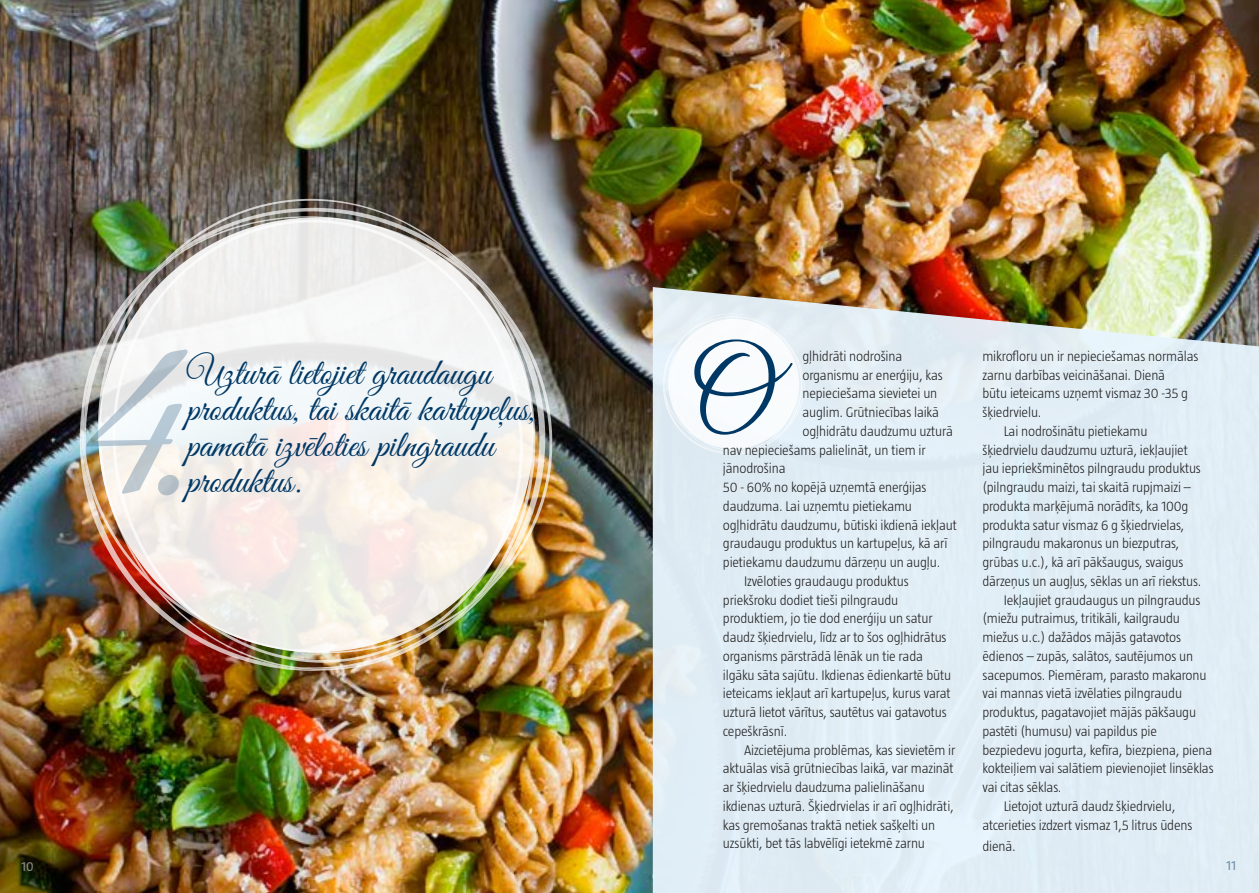
<style>
.page{position:relative;width:1259px;height:893px;background:#fff}
.page>*{position:absolute;margin:0;border:0;box-sizing:border-box;transform-origin:0 0}
.t1{font:249px "Great Vibes";color:#003865}
.t2{font:114px "Great Vibes";color:#003865}
.t3{font:37.5px/36px "Great Vibes";color:#003865}
.t4{font:300 14.25px "Taz";letter-spacing:-.01em;color:#181716}
.t5{font:13.5px "Taz";color:#fff}
.t6{font:13.5px "Taz";color:#003865}
</style>
<div class="page">
<img style="left:0;top:0;width:1259px;height:893px">
<img style="left:91px;top:199px;width:449px;height:471px">
<img style="left:110px;top:653px;width:416px;height:10px">
<img style="left:81px;top:216px;width:476px;height:437px">
<div style="left:99px;top:217px;width:434px;height:435px;background:linear-gradient(to right,#f3f1f0,#f2f0ed);border-radius:50%"></div>
<div style="left:653px;top:287px;width:606px;height:606px;background:#e1edf5"></div>
<svg style="left:662px;top:313px;width:144px;height:141px;background:#e3eef4"></svg>
<div style="left:668px;top:319px;width:131px;height:130px;background:#fff;border-radius:50%"></div>
<h2 class="t2" style="left:689px;top:331px;width:84px">O</h2>
<h1 class="t1" style="left:67px;top:280px;width:119px">4.</h1>
<h3 class="t3" style="left:187px;top:357px;width:349px">Uzturā lietojiet graudaugu produktus, tai skaitā kartupeļus, pamatā izvēloties pilngraudu produktus.</h3>
<p class="t4" style="left:802px;top:348px;width:101px">gļhidrāti nodrošina</p>
<p class="t4" style="left:802px;top:367px;width:142px">organismu ar enerģiju, kas</p>
<p class="t4" style="left:802px;top:385px;width:136px">nepieciešama sievietei un</p>
<p class="t4" style="left:802px;top:404px;width:138px">auglim. Grūtniecības laikā</p>
<p class="t4" style="left:802px;top:423px;width:152px">ogļhidrātu daudzumu uzturā</p>
<p class="t4" style="left:723px;top:442px;width:204px">nav nepieciešams palielināt, un tiem ir</p>
<p class="t4" style="left:723px;top:460px;width:64px">jānodrošina</p>
<p class="t4" style="left:723px;top:479px;width:205px">50 - 60% no kopējā uzņemtā enerģijas</p>
<p class="t4" style="left:723px;top:498px;width:191px">daudzuma. Lai uzņemtu pietiekamu</p>
<p class="t4" style="left:723px;top:517px;width:235px">ogļhidrātu daudzumu, būtiski ikdienā iekļaut</p>
<p class="t4" style="left:723px;top:535px;width:226px">graudaugu produktus un kartupeļus, kā arī</p>
<p class="t4" style="left:723px;top:554px;width:219px">pietiekamu daudzumu dārzeņu un augļu.</p>
<p class="t4" style="left:744px;top:573px;width:166px">Izvēloties graudaugu produktus</p>
<p class="t4" style="left:723px;top:592px;width:177px">priekšroku dodiet tieši pilngraudu</p>
<p class="t4" style="left:723px;top:610px;width:211px">produktiem, jo tie dod enerģiju un satur</p>
<p class="t4" style="left:723px;top:629px;width:225px">daudz šķiedrvielu, līdz ar to šos ogļhidrātus</p>
<p class="t4" style="left:723px;top:648px;width:202px">organisms pārstrādā lēnāk un tie rada</p>
<p class="t4" style="left:723px;top:667px;width:230px">ilgāku sāta sajūtu. Ikdienas ēdienkartē būtu</p>
<p class="t4" style="left:723px;top:685px;width:229px">ieteicams iekļaut arī kartupeļus, kurus varat</p>
<p class="t4" style="left:723px;top:704px;width:225px">uzturā lietot vārītus, sautētus vai gatavotus</p>
<p class="t4" style="left:723px;top:723px;width:66px">cepeškrāsnī.</p>
<p class="t4" style="left:744px;top:742px;width:213px">Aizcietējuma problēmas, kas sievietēm ir</p>
<p class="t4" style="left:723px;top:760px;width:232px">aktuālas visā grūtniecības laikā, var mazināt</p>
<p class="t4" style="left:723px;top:779px;width:203px">ar šķiedrvielu daudzuma palielināšanu</p>
<p class="t4" style="left:723px;top:798px;width:232px">ikdienas uzturā. Šķiedrvielas ir arī ogļhidrāti,</p>
<p class="t4" style="left:723px;top:817px;width:214px">kas gremošanas traktā netiek sašķelti un</p>
<p class="t4" style="left:723px;top:835px;width:204px">uzsūkti, bet tās labvēlīgi ietekmē zarnu</p>
<p class="t4" style="left:982px;top:348px;width:217px">mikrofloru un ir nepieciešamas normālas</p>
<p class="t4" style="left:982px;top:367px;width:184px">zarnu darbības veicināšanai. Dienā</p>
<p class="t4" style="left:982px;top:385px;width:207px">būtu ieteicams uzņemt vismaz 30 -35 g</p>
<p class="t4" style="left:982px;top:404px;width:61px">šķiedrvielu.</p>
<p class="t4" style="left:1003px;top:423px;width:145px">Lai nodrošinātu pietiekamu</p>
<p class="t4" style="left:982px;top:442px;width:207px">šķiedrvielu daudzumu uzturā, iekļaujiet</p>
<p class="t4" style="left:982px;top:460px;width:220px">jau iepriekšminētos pilngraudu produktus</p>
<p class="t4" style="left:982px;top:479px;width:210px">(pilngraudu maizi, tai skaitā rupjmaizi –</p>
<p class="t4" style="left:982px;top:498px;width:207px">produkta marķējumā norādīts, ka 100g</p>
<p class="t4" style="left:982px;top:517px;width:203px">produkta satur vismaz 6 g šķiedrvielas,</p>
<p class="t4" style="left:982px;top:536px;width:198px">pilngraudu makaronus un biezputras,</p>
<p class="t4" style="left:982px;top:554px;width:203px">grūbas u.c.), kā arī pākšaugus, svaigus</p>
<p class="t4" style="left:982px;top:573px;width:220px">dārzeņus un augļus, sēklas un arī riekstus.</p>
<p class="t4" style="left:1003px;top:592px;width:198px">Iekļaujiet graudaugus un pilngraudus</p>
<p class="t4" style="left:982px;top:611px;width:199px">(miežu putraimus, tritikāli, kailgraudu</p>
<p class="t4" style="left:982px;top:629px;width:200px">miežus u.c.) dažādos mājās gatavotos</p>
<p class="t4" style="left:982px;top:648px;width:212px">ēdienos – zupās, salātos, sautējumos un</p>
<p class="t4" style="left:982px;top:667px;width:226px">sacepumos. Piemēram, parasto makaronu</p>
<p class="t4" style="left:982px;top:686px;width:201px">vai mannas vietā izvēlaties pilngraudu</p>
<p class="t4" style="left:982px;top:704px;width:215px">produktus, pagatavojiet mājās pākšaugu</p>
<p class="t4" style="left:982px;top:723px;width:176px">pastēti (humusu) vai papildus pie</p>
<p class="t4" style="left:982px;top:742px;width:231px">bezpiedevu jogurta, kefīra, biezpiena, piena</p>
<p class="t4" style="left:982px;top:761px;width:233px">kokteiļiem vai salātiem pievienojiet linsēklas</p>
<p class="t4" style="left:982px;top:779px;width:81px">vai citas sēklas.</p>
<p class="t4" style="left:1003px;top:798px;width:173px">Lietojot uzturā daudz šķiedrvielu,</p>
<p class="t4" style="left:982px;top:817px;width:212px">atcerieties izdzert vismaz 1,5 litrus ūdens</p>
<p class="t4" style="left:982px;top:838px;width:35px">dienā.</p>
<p class="t5" style="left:22px;top:858px;width:14px">10</p>
<p class="t6" style="left:1226px;top:858px;width:11px">11</p>
</div>
